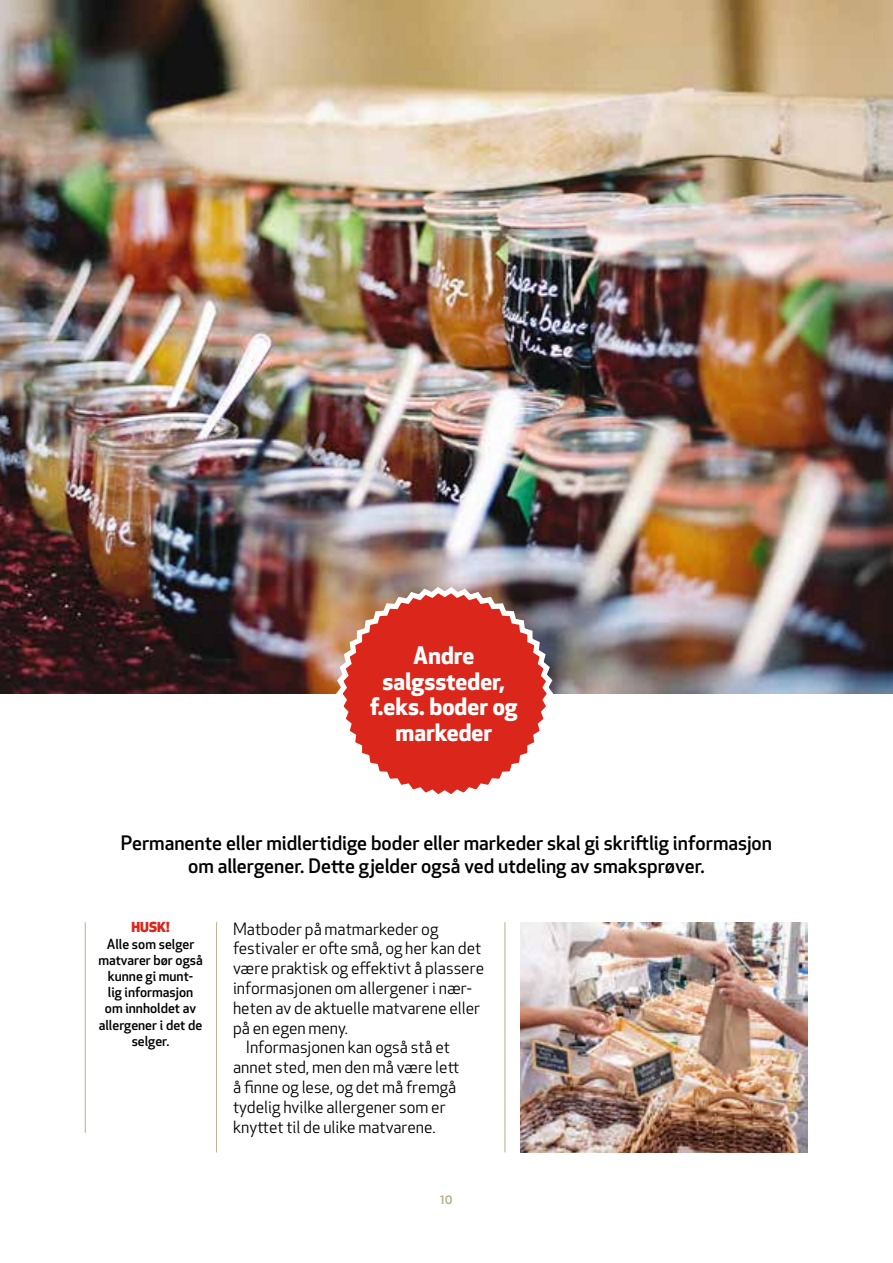
<style>
.page{position:relative;width:893px;height:1263px;background:#fff}
.page>*{position:absolute;margin:0;border:0;box-sizing:border-box;transform-origin:0 0}
.t1{font:700 23.4px/25.5px "Apex New";color:#fff;text-align:center}
.t2{font:500 19.5px/23.4px "Apex New";color:#000;text-align:center}
.t3{font:16.5px "Apex New";color:#000}
.t4{font:500 13.5px/16.2px "Apex New";color:#000;text-align:center}
.t5{font:800 13.5px "Apex New";color:#db261b}
.t6{font:500 13.5px "Apex New";color:#b8b089}
</style>
<div class="page">
<img style="left:0;top:0;width:893px;height:694px">
<svg style="left:332px;top:583px;width:225px;height:211px"></svg>
<hr style="left:85px;top:922px;width:1px;height:211px;background:#b8b089">
<hr style="left:216px;top:922px;width:1px;height:230px;background:#b8b089">
<hr style="left:505px;top:922px;width:1px;height:230px;background:#b8b089">
<img style="left:520px;top:922px;width:288px;height:230px">
<h1 class="t1" style="left:370px;top:642px;width:149px">Andre salgssteder, f.eks. boder og markeder</h1>
<p class="t2" style="left:121px;top:831px;width:653px">Permanente eller midlertidige boder eller markeder skal gi skriftlig informasjon om allergener. Dette gjelder også ved utdeling av smaksprøver.</p>
<p class="t5" style="left:132px;top:918px;width:39px">HUSK!</p>
<p class="t4" style="left:98px;top:935px;width:106px">Alle som selger matvarer bør også kunne gi munt-<br>lig informasjon om innholdet av allergener i det de selger.</p>
<p class="t3" style="left:233px;top:918px;width:207px">Matboder på matmarkeder og</p>
<p class="t3" style="left:233px;top:938px;width:250px">festivaler er ofte små, og her kan det</p>
<p class="t3" style="left:233px;top:958px;width:253px">være praktisk og effektivt å plassere</p>
<p class="t3" style="left:233px;top:977px;width:240px">informasjonen om allergener i nær-</p>
<p class="t3" style="left:233px;top:997px;width:249px">heten av de aktuelle matvarene eller</p>
<p class="t3" style="left:233px;top:1017px;width:116px">på en egen meny.</p>
<p class="t3" style="left:246px;top:1037px;width:206px">Informasjonen kan også stå et</p>
<p class="t3" style="left:233px;top:1057px;width:228px">annet sted, men den må være lett</p>
<p class="t3" style="left:233px;top:1076px;width:225px">å finne og lese, og det må fremgå</p>
<p class="t3" style="left:233px;top:1096px;width:214px">tydelig hvilke allergener som er</p>
<p class="t3" style="left:233px;top:1116px;width:204px">knyttet til de ulike matvarene.</p>
<p class="t6" style="left:440px;top:1190px;width:14px">10</p>
</div>
